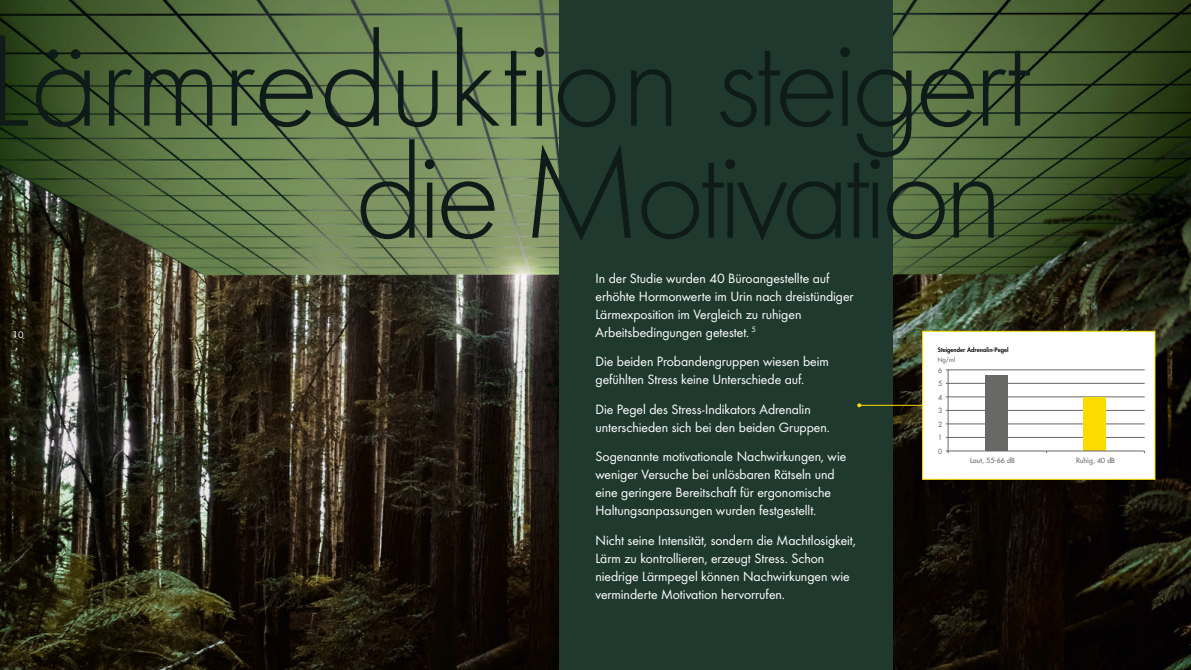
<style>
.page{position:relative;width:1191px;height:670px;background:#fff}
.page>*{position:absolute;margin:0;border:0;box-sizing:border-box;transform-origin:0 0}
.t1{font:300 135px/112px "Futura";letter-spacing:-.05em;color:#0e1b18;text-align:right}
.t2{font:14px/18px "Futura Boo";letter-spacing:-.005em;color:#fff}
.t3{font:10px "Futura Boo";color:#fff}
.t4{font:500 7px/13.5px "Futura Std";letter-spacing:.005em;color:#686867;text-align:justify}
.t5{font:800 6px "Futura Std";color:#131413}
.t6{font:500 6px "Futura Std";color:#686867}
</style>
<div class="page">
<img style="left:0;top:0;width:1191px;height:670px">
<div style="left:559px;top:0;width:334px;height:670px;background:#1f392e"></div>
<hr style="left:859px;top:405px;width:65px;height:1px;background:#fcdc00">
<svg style="left:857px;top:403px;width:4px;height:4px"></svg>
<div style="left:922px;top:331px;width:233px;height:149px;background:#fff;border:1px solid #fcdc00"></div>
<hr style="left:947px;top:370px;width:1px;height:83px;background:#686867">
<hr style="left:946px;top:370px;width:198px;height:1px;background:#686867">
<hr style="left:946px;top:383px;width:198px;height:1px;background:#686867">
<hr style="left:946px;top:397px;width:198px;height:1px;background:#686867">
<hr style="left:946px;top:410px;width:198px;height:1px;background:#686867">
<hr style="left:946px;top:424px;width:198px;height:1px;background:#686867">
<hr style="left:946px;top:437px;width:198px;height:1px;background:#686867">
<div style="left:985px;top:375px;width:23px;height:76px;background:#686867"></div>
<div style="left:1083px;top:398px;width:23px;height:53px;background:#fcdc00"></div>
<hr style="left:946px;top:451px;width:198px;height:1px;background:#686867">
<h1 class="t1" style="left:-13px;top:29px;width:1045px">Lärmreduktion steigert die Motivation</h1>
<p class="t3" style="left:12px;top:329px;width:13px">10</p>
<p class="t2" style="left:595px;top:270px;width:260px">In der Studie wurden 40 Büroangestellte auf erhöhte Hormonwerte im Urin nach dreistündiger Lärmexposition im Vergleich zu ruhigen Arbeitsbedingungen getestet. <sup>5</sup></p>
<p class="t2" style="left:595px;top:353px;width:235px">Die beiden Probandengruppen wiesen beim gefühlten Stress keine Unterschiede auf.</p>
<p class="t2" style="left:595px;top:400px;width:236px">Die Pegel des Stress-Indikators Adrenalin unterschieden sich bei den beiden Gruppen.</p>
<p class="t2" style="left:595px;top:448px;width:252px">Sogenannte motivationale Nachwirkungen, wie weniger Versuche bei unlösbaren Rätseln und eine geringere Bereitschaft für ergonomische Haltungsanpassungen wurden festgestellt.</p>
<p class="t2" style="left:595px;top:531px;width:262px">Nicht seine Intensität, sondern die Machtlosigkeit, Lärm zu kontrollieren, erzeugt Stress. Schon niedrige Lärmpegel können Nachwirkungen wie verminderte Motivation hervorrufen.</p>
<p class="t5" style="left:938px;top:346px;width:72px">Steigender Adrenalin-Pegel</p>
<p class="t6" style="left:938px;top:356px;width:19px">Ng/ml</p>
<p class="t4" style="left:938px;top:363px;width:6px">6<br>5<br>4<br>3<br>2<br>1<br>0</p>
<p class="t4" style="left:970px;top:454px;width:46px">Laut, 55-66 dB</p>
<p class="t4" style="left:1076px;top:454px;width:40px">Ruhig, 40 dB</p>
</div>
